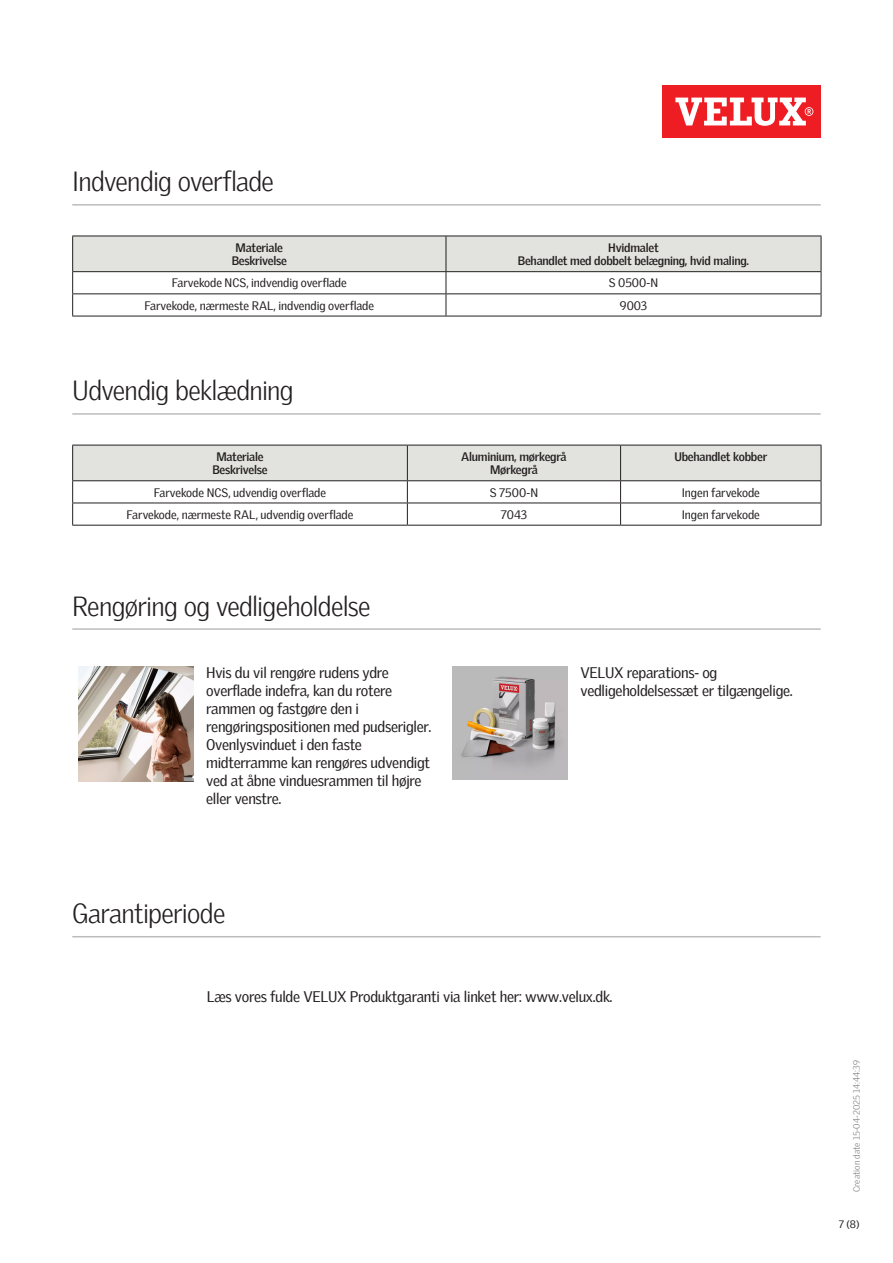
<style>
.page{position:relative;width:893px;height:1263px;background:#fff}
.page>*{position:absolute;margin:0;border:0;box-sizing:border-box;transform-origin:0 0}
.Headline_With_Line_B{font:300 27px "Velux Gothic";letter-spacing:-.025em;color:#231f20}
.Body_Regular{font:15px/18px "Velux Gothic";letter-spacing:-.02em;color:#231f20}
.TableText{font:12px "Velux Gothic";letter-spacing:-.005em;color:#231f20}
.TableHeader{font:700 12px/13.5px "Velux Gothic";letter-spacing:-.02em;color:#231f20;text-align:center}
.t1{font:10.5px "Velux Gothic";color:#231f20}
.t2{font:300 9px "Velux Gothic";color:#7c7e81}
</style>
<div class="page">
<div style="left:662px;top:85px;width:159px;height:53px;background:#ee1d23"></div>
<svg style="left:675px;top:98px;width:138px;height:28px"></svg>
<hr style="left:72px;top:204px;width:749px;height:2px;background:#bcbdbb">
<hr style="left:72px;top:413px;width:749px;height:2px;background:#bcbdbb">
<hr style="left:72px;top:628px;width:749px;height:2px;background:#bcbdbb">
<hr style="left:72px;top:316px;width:374px;height:1px;background:#231f20">
<svg style="left:72px;top:236px;width:750px;height:80px"></svg>
<hr style="left:446px;top:316px;width:375px;height:1px;background:#231f20">
<hr style="left:72px;top:525px;width:335px;height:1px;background:#231f20">
<hr style="left:407px;top:525px;width:214px;height:1px;background:#231f20">
<svg style="left:72px;top:445px;width:750px;height:80px"></svg>
<hr style="left:621px;top:525px;width:200px;height:1px;background:#231f20">
<img style="left:79px;top:666px;width:114px;height:115px">
<img style="left:453px;top:666px;width:115px;height:113px">
<hr style="left:72px;top:936px;width:749px;height:1px;background:#bcbdbb">
<p class="Headline_With_Line_B" style="left:72px;top:161px;width:203px">Indvendig overflade</p>
<p class="TableHeader" style="left:232px;top:240px;width:57px">Materiale<br>Beskrivelse</p>
<p class="TableHeader" style="left:518px;top:240px;width:233px">Hvidmalet<br>Behandlet med dobbelt belægning, hvid maling.</p>
<p class="TableText" style="left:172px;top:274px;width:176px">Farvekode NCS, indvendig overflade</p>
<p class="TableText" style="left:609px;top:274px;width:51px">S 0500-N</p>
<p class="TableText" style="left:145px;top:296px;width:231px">Farvekode, nærmeste RAL, indvendig overflade</p>
<p class="TableText" style="left:620px;top:296px;width:29px">9003</p>
<p class="Headline_With_Line_B" style="left:72px;top:370px;width:223px">Udvendig beklædning</p>
<p class="TableHeader" style="left:212px;top:449px;width:57px">Materiale<br>Beskrivelse</p>
<p class="TableHeader" style="left:461px;top:449px;width:107px">Aluminium, mørkegrå<br>Mørkegrå</p>
<p class="TableHeader" style="left:674px;top:449px;width:94px">Ubehandlet kobber</p>
<p class="TableText" style="left:154px;top:483px;width:174px">Farvekode NCS, udvendig overflade</p>
<p class="TableText" style="left:490px;top:483px;width:50px">S 7500-N</p>
<p class="TableText" style="left:682px;top:483px;width:80px">Ingen farvekode</p>
<p class="TableText" style="left:127px;top:505px;width:228px">Farvekode, nærmeste RAL, udvendig overflade</p>
<p class="TableText" style="left:501px;top:505px;width:28px">7043</p>
<p class="TableText" style="left:682px;top:505px;width:80px">Ingen farvekode</p>
<p class="Headline_With_Line_B" style="left:72px;top:585px;width:300px">Rengøring og vedligeholdelse</p>
<p class="Body_Regular" style="left:206px;top:662px;width:227px">Hvis du vil rengøre rudens ydre overflade indefra, kan du rotere rammen og fastgøre den i rengøringspositionen med pudserigler.<br>Ovenlysvinduet i den faste midterramme kan rengøres udvendigt ved at åbne vinduesrammen til højre eller venstre.</p>
<p class="Body_Regular" style="left:580px;top:662px;width:214px">VELUX reparations- og vedligeholdelsessæt er tilgængelige.</p>
<p class="Headline_With_Line_B" style="left:72px;top:893px;width:155px">Garantiperiode</p>
<p class="Body_Regular" style="left:207px;top:986px;width:407px">Læs vores fulde VELUX Produktgaranti via linket her: www.velux.dk.</p>
<p class="t2" style="left:850px;top:1192px;width:133px;rotate:-90deg">Creation date 15-04-2025 14:44:39</p>
<p class="t1" style="left:839px;top:1216px;width:22px">7 (8)</p>
</div>
